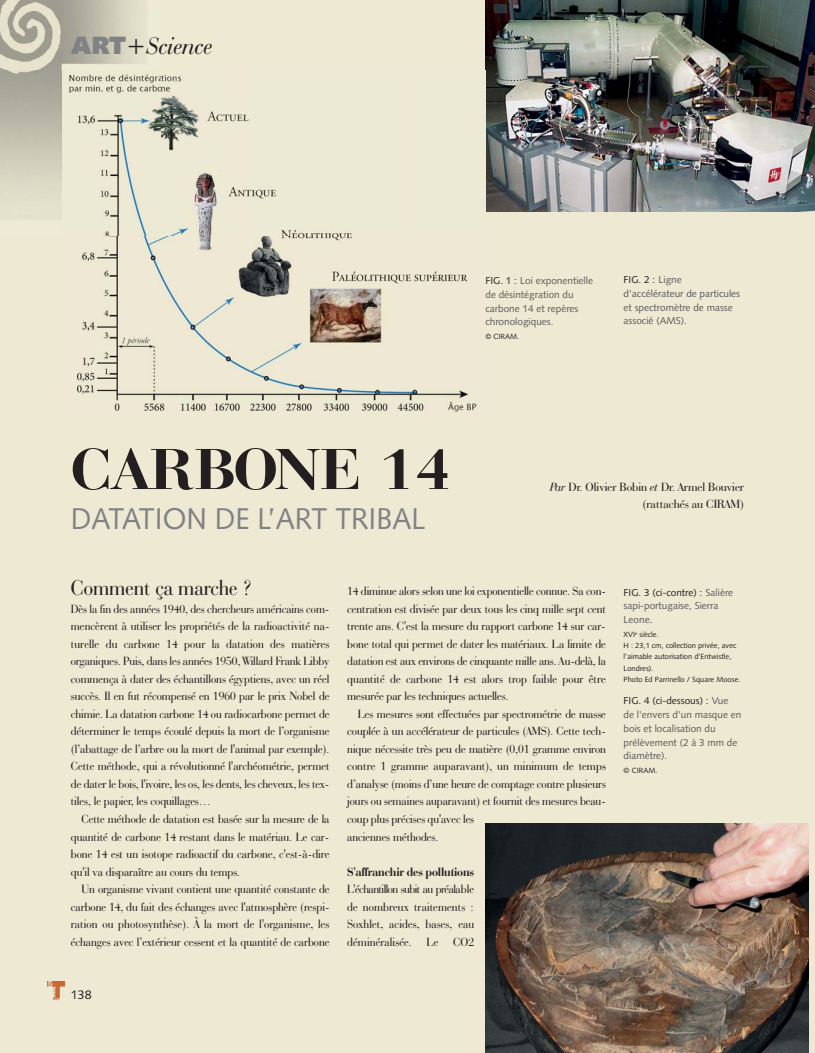
<style>
.page{position:relative;width:815px;height:1053px;background:#fff}
.page>*{position:absolute;margin:0;border:0;box-sizing:border-box;transform-origin:0 0}
.t1{font:700 60px "Bauer Bodoni BT";letter-spacing:.01em;color:#231f20;scale:1.1 1}
.t2{font:30px "Syntax";color:#808285;scale:.95 1}
.t3{font:italic 25px "Bauer Bodoni BT";color:#231f20}
.t4{font:22.5px "Bauer Bodoni BT";color:#231f20;scale:.95 1}
.t5{font:12.5px/17.5px "Bauer Bodoni BT";color:#231f20;text-align:justify;scale:.95 1}
.t6{font:12.5px/17.5px "Bauer Bodoni BT";color:#231f20;text-align:right}
.t7{font:700 12.5px "Bauer Bodoni BT";letter-spacing:-.01em;color:#231f20;scale:.95 1}
.t8{font:12.5px "Syntax";color:#231f20}
.t9{font:10px/13.8px "Syntax";color:#58595b}
.t10{font:7.5px/11.2px "Syntax";color:#231f20}
.s1{font-family:"Syntax";font-weight:900;font-style:normal;color:#808285}
.s2{color:#231f20}
.s3{font-style:italic}
</style>
<div class="page">
<div style="left:0;top:0;width:815px;height:1052px;background:#eee9d2"></div>
<img style="left:69px;top:74px;width:408px;height:338px">
<img style="left:0;top:0;width:147px;height:71px">
<img style="left:48px;top:981px;width:16px;height:18px">
<img style="left:485px;top:823px;width:324px;height:229px">
<img style="left:485px;top:0;width:330px;height:211px">
<h3 class="t3" style="left:71px;top:36px;width:143px"><span class="s1">ART</span>+Science</h3>
<p class="t9" style="left:485px;top:275px;width:109px"><span class="s2">FIG. 1 :</span> Loi exponentielle de désintégration du carbone 14 et repères chronologiques.</p>
<p class="t10" style="left:485px;top:332px;width:35px">© CIRAM.</p>
<p class="t9" style="left:624px;top:274px;width:118px"><span class="s2">FIG. 2 :</span> Ligne d'accélérateur de particules et spectromètre de masse associé (AMS).</p>
<h1 class="t1" style="left:71px;top:448px;width:347px">CARBONE 14</h1>
<h2 class="t2" style="left:71px;top:507px;width:375px">DATATION DE L’ART TRIBAL</h2>
<p class="t6" style="left:550px;top:479px;width:196px"><span class="s3">Par</span> Dr. Olivier Bobin <span class="s3">et</span> Dr. Armel Bouvier (rattachés au CIRAM)</p>
<h3 class="t4" style="left:71px;top:580px;width:193px">Comment ça marche ?</h3>
<p class="t5" style="left:71px;top:601px;width:274px">Dès la fin des années 1940, des chercheurs américains com&shy;mencèrent à utiliser les propriétés de la radioactivité na&shy;turelle du carbone 14 pour la datation des matières organiques. Puis, dans les années 1950, Willard Frank Libby commença à dater des échantillons égyptiens, avec un réel succès. Il en fut récompensé en 1960 par le prix Nobel de chimie. La datation carbone 14 ou radiocarbone permet de déterminer le temps écoulé depuis la mort de l’organisme (l’abattage de l’arbre ou la mort de l'animal par exemple).<br>Cette méthode, qui a révolutionné l'archéométrie, permet de dater le bois, l'ivoire, les os, les dents, les cheveux, les tex&shy;tiles, le papier, les coquillages…</p>
<p class="t5" style="left:71px;top:811px;width:274px;text-indent:11px">Cette méthode de datation est basée sur la mesure de la quantité de carbone 14 restant dans le matériau. Le car&shy;bone 14 est un isotope radioactif du carbone, c'est-à-dire qu'il va disparaître au cours du temps.</p>
<p class="t5" style="left:71px;top:881px;width:274px;text-indent:11px">Un organisme vivant contient une quantité constante de carbone 14, du fait des échanges avec l'atmosphère (respi&shy;ration ou photosynthèse). À la mort de l'organisme, les échanges avec l’extérieur cessent et la quantité de carbone</p>
<p class="t8" style="left:71px;top:989px;width:22px">138</p>
<p class="t5" style="left:347px;top:584px;width:274px">14 diminue alors selon une loi exponentielle connue. Sa con&shy;centration est divisée par deux tous les cinq mille sept cent trente ans. C'est la mesure du rapport carbone 14 sur car&shy;bone total qui permet de dater les matériaux. La limite de datation est aux environs de cinquante mille ans. Au-delà, la quantité de carbone 14 est alors trop faible pour être mesurée par les techniques actuelles.</p>
<p class="t5" style="left:347px;top:706px;width:274px;text-align:left;text-indent:11px">Les mesures sont effectuées par spectrométrie de masse couplée à un accélérateur de particules (AMS). Cette tech&shy;nique nécessite très peu de matière (0,01 gramme environ contre 1 gramme auparavant), un minimum de temps d’analyse (moins d’une heure de comptage contre plusieurs jours ou semaines auparavant) et fournit des mesures beau&shy;coup plus précises qu'avec les<br>anciennes méthodes.</p>
<p class="t7" style="left:347px;top:867px;width:135px">S'affranchir des pollutions</p>
<p class="t5" style="left:347px;top:881px;width:135px">L'échantillon subit au préalable de nombreux traitements :<br>Soxhlet, acides, bases, eau déminéralisée. Le CO2</p>
<p class="t9" style="left:624px;top:586px;width:111px"><span class="s2">FIG. 3 (ci-contre) :</span> Salière sapi-portugaise, Sierra<br>Leone<span class="s2">.</span></p>
<p class="t10" style="left:624px;top:629px;width:118px">XVI<sup>e</sup> siècle.<br>H : 23,1 cm, collection privée, avec l’aimable autorisation d’Entwistle,<br>Londres).<br>Photo Ed Parrinello / Square Moose.</p>
<p class="t9" style="left:624px;top:695px;width:119px"><span class="s2">FIG. 4 (ci-dessous) :</span> Vue de l'envers d'un masque en bois et localisation du prélèvement (2 à 3 mm de diamètre).</p>
<p class="t10" style="left:624px;top:765px;width:35px">© CIRAM.</p>
</div>
